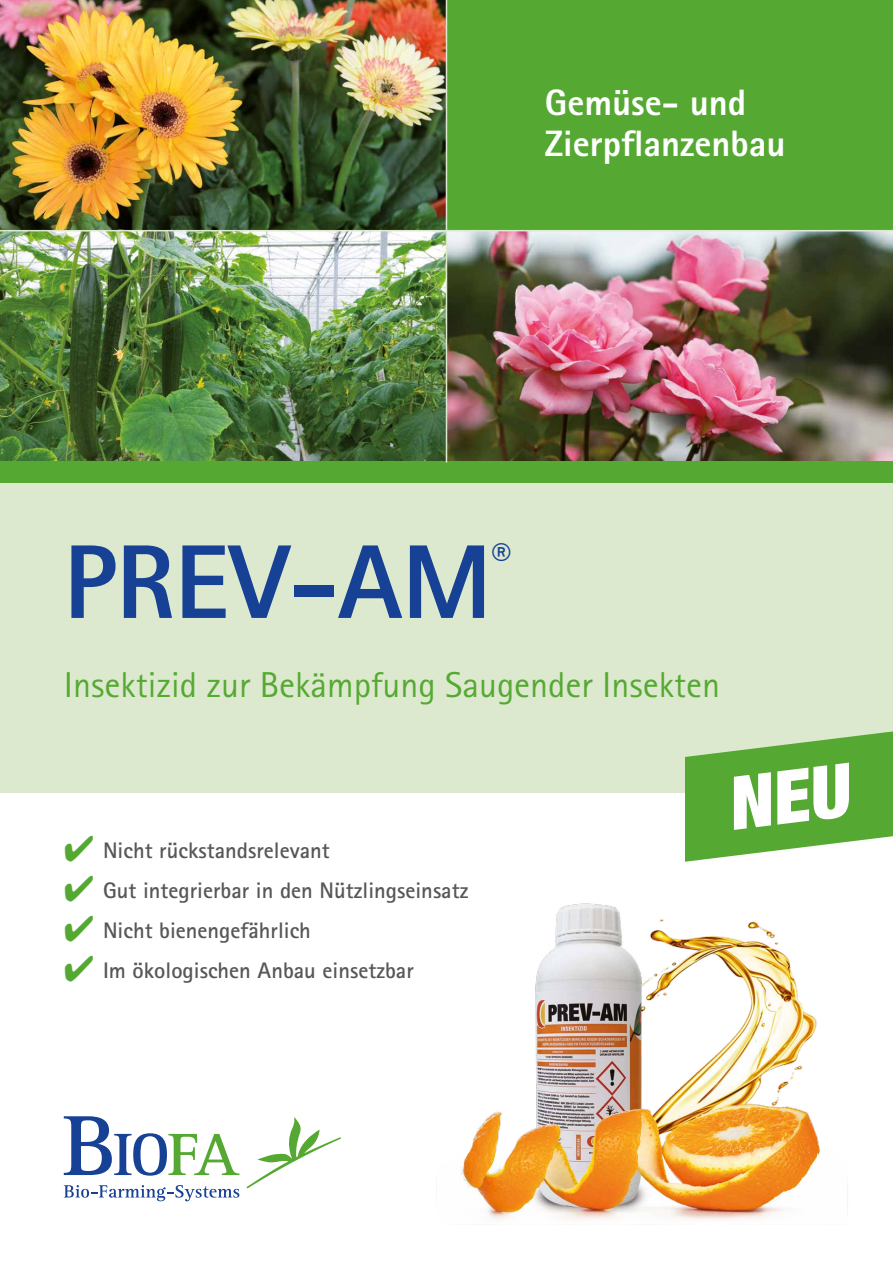
<style>
.page{position:relative;width:893px;height:1263px;background:#fff}
.page>*{position:absolute;margin:0;border:0;box-sizing:border-box;transform-origin:0 0}
.t1{font:800 105px "Rotis Sans Serif";color:#164194}
.t2{font:800 38.55px "Rotis Sans Serif";color:#164194}
.t3{font:800 36.75px/41.1px "Rotis Sans Serif Std";color:#fff}
.t4{font:36px "Rotis Sans Serif Std";color:#55a932}
.t5{font:700 22.5px "Rotis Sans Serif";color:#575756}
.s1{color:#55a932}
</style>
<div class="page">
<img style="left:0;top:0;width:446px;height:230px">
<div style="left:446px;top:0;width:447px;height:231px;background:#55a932"></div>
<img style="left:0;top:231px;width:446px;height:230px">
<img style="left:447px;top:231px;width:446px;height:230px">
<div style="left:0;top:479px;width:893px;height:314px;background:#dde9ce"></div>
<div style="left:0;top:461px;width:893px;height:21px;background:#55a932"></div>
<svg style="left:246px;top:1117px;width:95px;height:71px"></svg>
<svg style="left:64px;top:1116px;width:175px;height:60px"></svg>
<svg style="left:64px;top:1185px;width:175px;height:16px"></svg>
<img style="left:461px;top:903px;width:387px;height:317px">
<hr style="left:446px;top:0;width:1px;height:462px;background:#dde9ce">
<hr style="left:0;top:230px;width:893px;height:1px;background:#dde9ce">
<svg style="left:685px;top:731px;width:208px;height:131px"></svg>
<h3 class="t3" style="left:545px;top:81px;width:242px">Gemüse- und<br>Zierpflanzenbau</h3>
<h1 class="t1" style="left:64px;top:515px;width:429px">PREV-AM</h1>
<h2 class="t2" style="left:492px;top:533px;width:21px">®</h2>
<h3 class="t4" style="left:64px;top:663px;width:658px">Insektizid zur Bekämpfung Saugender Insekten</h3>
<p class="t5" style="left:64px;top:836px;width:267px"><span class="s1">✔</span> Nicht rückstandsrelevant</p>
<p class="t5" style="left:64px;top:876px;width:406px"><span class="s1">✔</span> Gut integrierbar in den Nützlingseinsatz</p>
<p class="t5" style="left:64px;top:916px;width:249px"><span class="s1">✔</span> Nicht bienengefährlich</p>
<p class="t5" style="left:64px;top:956px;width:352px"><span class="s1">✔</span> Im ökologischen Anbau einsetzbar</p>
</div>
